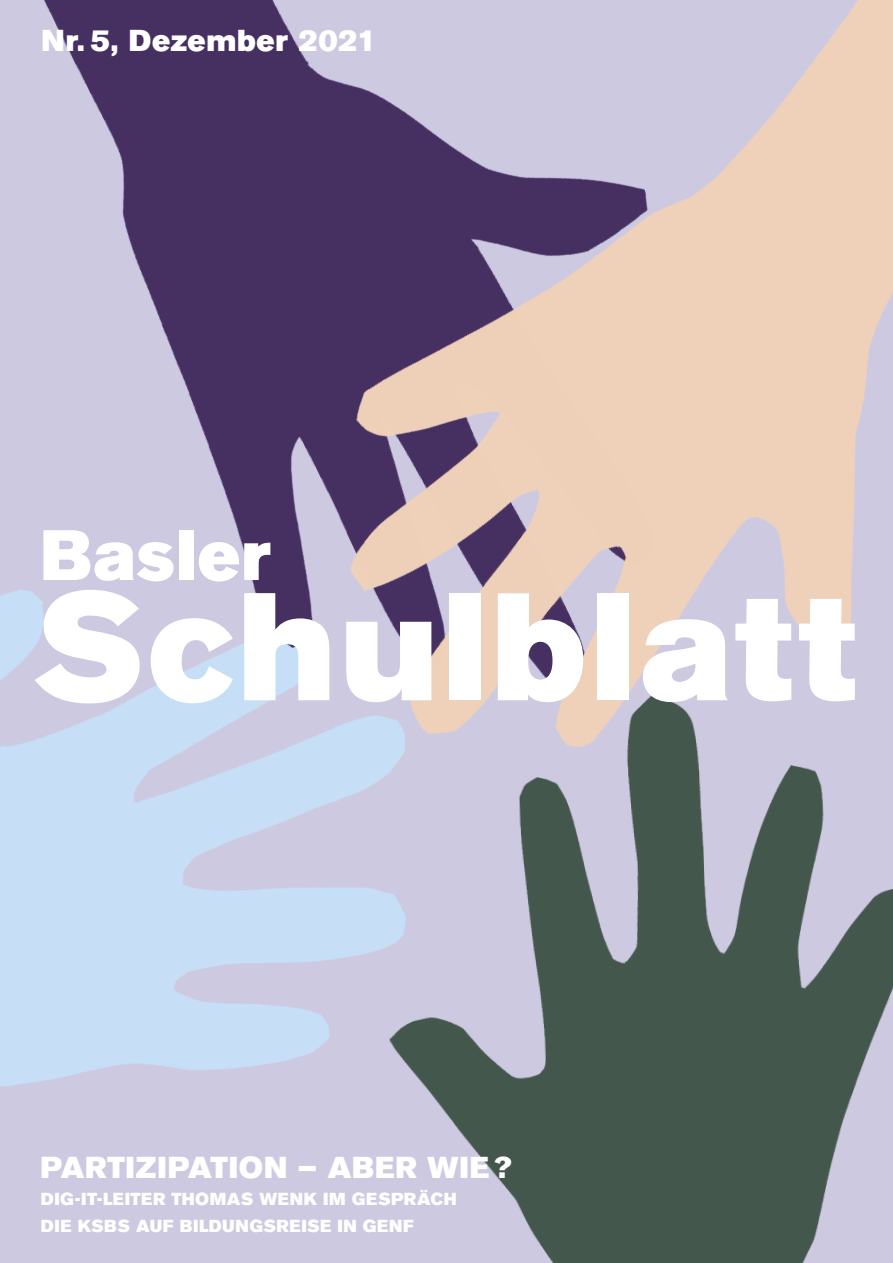
<style>
.page{position:relative;width:893px;height:1263px;background:#cdc9e1}
.page>*{position:absolute;margin:0;border:0;box-sizing:border-box;transform-origin:0 0}
.t1{font:151.5px "Akzidenz Grotesk BE Super";letter-spacing:.03em;color:#fff}
.t2{font:70.5px "Akzidenz Grotesk BE Super";letter-spacing:.015em;color:#fff}
.t3{font:30px "Akzidenz Grotesk BE Super";letter-spacing:.025em;color:#fff}
.t4{font:17.25px/27px "Akzidenz Grotesk BE Super";letter-spacing:.03em;color:#fff}
</style>
<div class="page">
<img style="left:489px;top:901px;width:404px;height:362px">
<img style="left:0;top:803px;width:498px;height:365px">
<img style="left:0;top:0;width:213px;height:803px">
<img style="left:213px;top:0;width:680px;height:901px">
<h3 class="t3" style="left:42px;top:23px;width:336px">Nr. 5, Dezember 2021</h3>
<h2 class="t2" style="left:40px;top:514px;width:232px">Basler</h2>
<h1 class="t1" style="left:34px;top:559px;width:824px">Schulblatt</h1>
<h3 class="t3" style="left:40px;top:1150px;width:473px">PARTIZIPATION – ABER WIE ?</h3>
<p class="t4" style="left:41px;top:1185px;width:417px">DIG-IT-LEITER THOMAS WENK IM GESPRÄCH<br>DIE KSBS AUF BILDUNGSREISE IN GENF</p>
</div>
